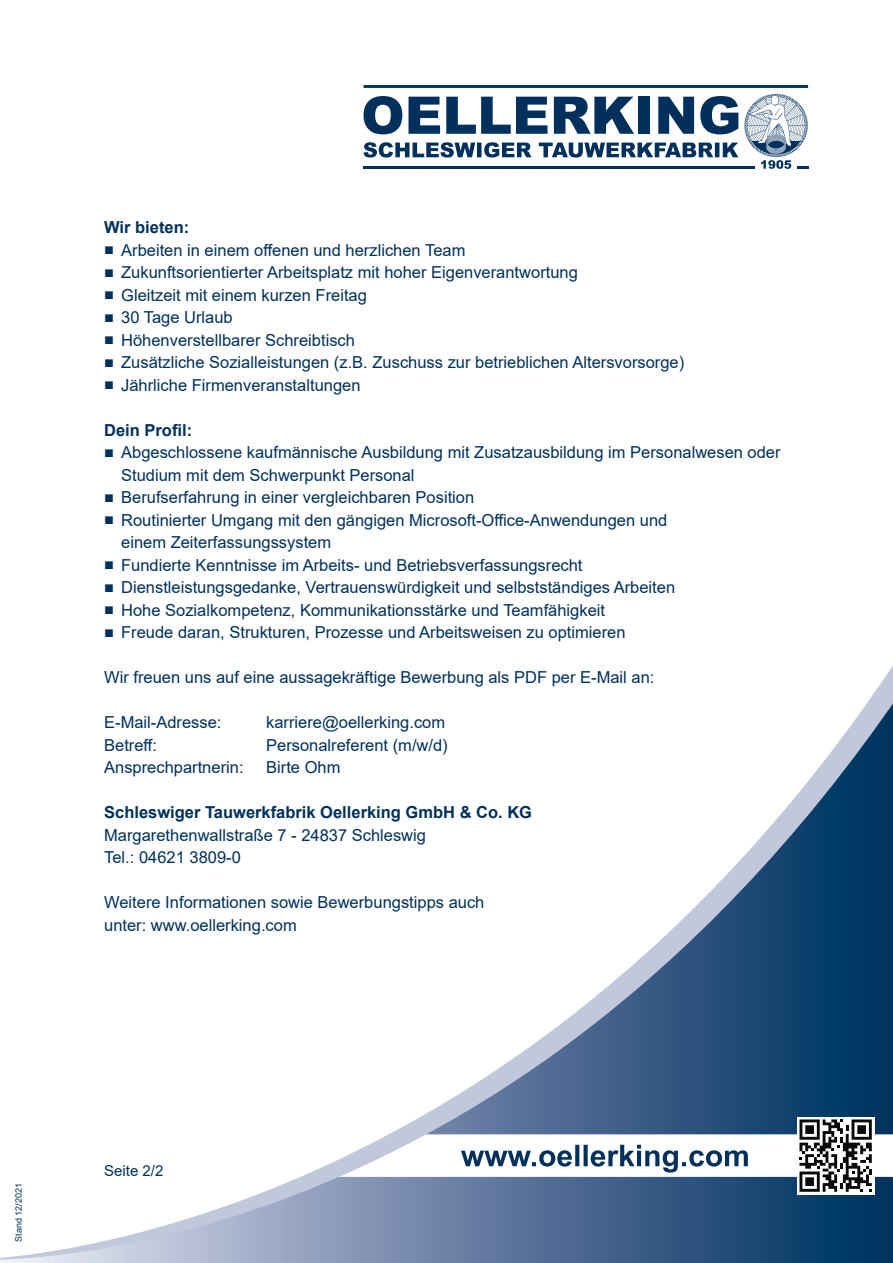
<style>
.page{position:relative;width:893px;height:1263px;background:#fff}
.page>*{position:absolute;margin:0;border:0;box-sizing:border-box;transform-origin:0 0}
.t1{font:16.5px/22.5px "Arial";color:#00305b}
.t2{font:700 16.5px "Arial";color:#00305b}
.t3{font:15px "Arial";color:#00305b}
.t4{font:9px "Arial";color:#00305b}
</style>
<div class="page">
<svg style="left:700px;top:96px;width:38px;height:38px"></svg>
<svg style="left:658px;top:97px;width:36px;height:37px"></svg>
<div style="left:638px;top:97px;width:12px;height:37px;background:#00305b"></div>
<svg style="left:554px;top:97px;width:80px;height:37px"></svg>
<svg style="left:446px;top:97px;width:101px;height:37px"></svg>
<svg style="left:409px;top:97px;width:31px;height:37px"></svg>
<svg style="left:364px;top:96px;width:38px;height:38px"></svg>
<svg style="left:364px;top:142px;width:374px;height:16px"></svg>
<hr style="left:364px;top:166px;width:391px;height:3px;background:#00305b">
<svg style="left:364px;top:85px;width:444px;height:3px"></svg>
<svg style="left:744px;top:94px;width:64px;height:75px"></svg>
<svg style="left:0;top:666px;width:893px;height:597px"></svg>
<svg style="left:334px;top:1119px;width:559px;height:73px"></svg>
<p class="t2" style="left:104px;top:216px;width:87px">Wir bieten:</p>
<p class="t1" style="left:104px;top:238px;width:363px">■ Arbeiten in einem offenen und herzlichen Team</p>
<p class="t1" style="left:104px;top:261px;width:475px">■ Zukunftsorientierter Arbeitsplatz mit hoher Eigenverantwortung</p>
<p class="t1" style="left:104px;top:283px;width:264px">■ Gleitzeit mit einem kurzen Freitag</p>
<p class="t1" style="left:104px;top:306px;width:130px">■ 30 Tage Urlaub</p>
<p class="t1" style="left:104px;top:328px;width:252px">■ Höhenverstellbarer Schreibtisch</p>
<p class="t1" style="left:104px;top:351px;width:582px">■ Zusätzliche Sozialleistungen (z.B. Zuschuss zur betrieblichen Altersvorsorge)</p>
<p class="t1" style="left:104px;top:374px;width:258px">■ Jährliche Firmenveranstaltungen</p>
<p class="t2" style="left:104px;top:418px;width:90px">Dein Profil:</p>
<p class="t1" style="left:121px;top:441px;width:661px;text-indent:-17px">■ Abgeschlossene kaufmännische Ausbildung mit Zusatzausbildung im Personalwesen oder<br>Studium mit dem Schwerpunkt Personal</p>
<p class="t1" style="left:104px;top:486px;width:372px">■ Berufserfahrung in einer vergleichbaren Position</p>
<p class="t1" style="left:121px;top:509px;width:548px;text-indent:-17px">■ Routinierter Umgang mit den gängigen Microsoft-Office-Anwendungen und einem Zeiterfassungssystem</p>
<p class="t1" style="left:104px;top:554px;width:480px">■ Fundierte Kenntnisse im Arbeits- und Betriebsverfassungsrecht</p>
<p class="t1" style="left:104px;top:576px;width:573px">■ Dienstleistungsgedanke, Vertrauenswürdigkeit und selbstständiges Arbeiten</p>
<p class="t1" style="left:104px;top:599px;width:502px">■ Hohe Sozialkompetenz, Kommunikationsstärke und Teamfähigkeit</p>
<p class="t1" style="left:104px;top:621px;width:523px">■ Freude daran, Strukturen, Prozesse und Arbeitsweisen zu optimieren</p>
<p class="t1" style="left:104px;top:666px;width:552px">Wir freuen uns auf eine aussagekräftige Bewerbung als PDF per E-Mail an:</p>
<p class="t1" style="left:104px;top:711px;width:119px">E-Mail-Adresse:</p>
<p class="t1" style="left:266px;top:711px;width:181px">karriere@oellerking.com</p>
<p class="t1" style="left:104px;top:734px;width:54px">Betreff:</p>
<p class="t1" style="left:266px;top:734px;width:183px">Personalreferent (m/w/d)</p>
<p class="t1" style="left:104px;top:756px;width:141px">Ansprechpartnerin:</p>
<p class="t1" style="left:266px;top:756px;width:76px">Birte Ohm</p>
<p class="t2" style="left:104px;top:801px;width:429px">Schleswiger Tauwerkfabrik Oellerking GmbH &amp; Co. KG</p>
<p class="t1" style="left:104px;top:824px;width:323px">Margarethenwallstraße 7 - 24837 Schleswig<br>Tel.: 04621 3809-0</p>
<p class="t1" style="left:104px;top:891px;width:382px">Weitere Informationen sowie Bewerbungstipps auch unter: www.oellerking.com</p>
<p class="t4" style="left:12px;top:1242px;width:60px;rotate:-90deg">Stand 12/2021</p>
<p class="t3" style="left:104px;top:1161px;width:61px">Seite 2/2</p>
</div>
